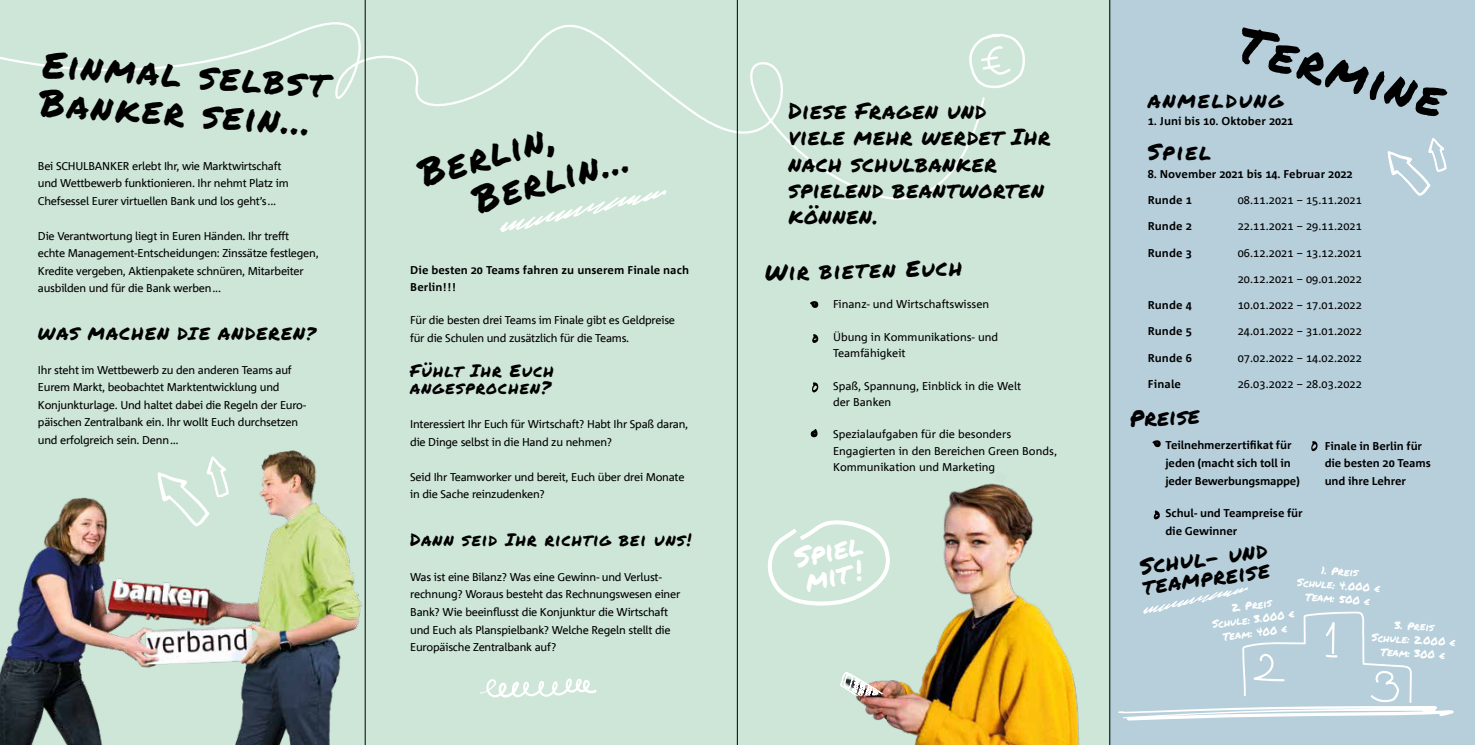
<style>
.page{position:relative;width:1475px;height:745px;background:#fff}
.page>*{position:absolute;margin:0;border:0;box-sizing:border-box;transform-origin:0 0}
.t1{font:50px "Permanent Marker";color:#000}
.t2{font:37.5px/40.8px "Permanent Marker";color:#000}
.t3{font:28px/25.6px "Permanent Marker";color:#fff}
.t4{font:22.5px/26.2px "Permanent Marker";letter-spacing:.04em;color:#000}
.t5{font:22.5px "Permanent Marker";letter-spacing:.09em;color:#000}
.t6{font:17.5px/17.5px "Permanent Marker";letter-spacing:.065em;color:#000}
.t7{font:11.25px/17.5px "Corpid Office";letter-spacing:-.02em;color:#000}
.t8{font:700 11.25px/17.5px "Corpid Office";letter-spacing:-.005em;color:#000}
.t9{font:11.25px/16.2px "Corpid Office";color:#000}
.t10{font:11.25px "Corpid Office";letter-spacing:.01em;color:#000}
.t11{font:10.75px/13.8px "Permanent Marker";color:#fff;text-align:center}
</style>
<div class="page">
<div style="left:1109px;top:0;width:365px;height:744px;background:#b6cfda"></div>
<div style="left:0;top:0;width:1109px;height:744px;background:#cde6d8"></div>
<img style="left:0;top:378px;width:365px;height:366px">
<svg style="left:1387px;top:138px;width:60px;height:58px"></svg>
<svg style="left:0;top:0;width:985px;height:229px"></svg>
<svg style="left:480px;top:678px;width:116px;height:19px"></svg>
<svg style="left:767px;top:528px;width:37px;height:76px"></svg>
<svg style="left:157px;top:456px;width:73px;height:71px"></svg>
<img style="left:804px;top:483px;width:276px;height:261px">
<svg style="left:835px;top:667px;width:49px;height:33px"></svg>
<svg style="left:966px;top:31px;width:59px;height:56px"></svg>
<svg style="left:1118px;top:587px;width:335px;height:133px"></svg>
<hr style="left:365px;top:0;width:1px;height:744px;background:#000">
<hr style="left:737px;top:0;width:1px;height:744px;background:#000">
<hr style="left:1109px;top:0;width:1px;height:744px;background:#000">
<svg style="left:1311px;top:441px;width:6px;height:10px"></svg>
<svg style="left:1153px;top:510px;width:6px;height:9px"></svg>
<svg style="left:1152px;top:440px;width:8px;height:7px"></svg>
<svg style="left:812px;top:382px;width:6px;height:10px"></svg>
<svg style="left:812px;top:334px;width:6px;height:9px"></svg>
<svg style="left:810px;top:301px;width:8px;height:7px"></svg>
<svg style="left:810px;top:429px;width:7px;height:8px"></svg>
<h2 class="t2" style="left:44px;top:43px;width:286px;line-height:38.8px;rotate:4deg">Einmal selbst<br>Banker sein…</h2>
<p class="t7" style="left:38px;top:157px;width:252px">Bei SCHULBANKER erlebt Ihr, wie Marktwirtschaft und Wettbewerb funktionieren. Ihr nehmt Platz im<br>Chefsessel Eurer virtuellen Bank und los geht’s...</p>
<p class="t7" style="left:38px;top:227px;width:282px">Die Verantwortung liegt in Euren Händen. Ihr trefft echte Management-Entscheidungen: Zinssätze festlegen, Kredite vergeben, Aktienpakete schnüren, Mitarbeiter ausbilden und für die Bank werben...</p>
<h3 class="t6" style="left:38px;top:324px;width:279px">WAS MACHEN DIE ANDEREN?</h3>
<p class="t7" style="left:38px;top:361px;width:270px">Ihr steht im Wettbewerb zu den anderen Teams auf Eurem Markt, beobachtet Marktentwicklung und Konjunkturlage. Und haltet dabei die Regeln der Euro&shy;päischen Zentralbank ein. Ihr wollt Euch durchsetzen und erfolgreich sein. Denn…</p>
<h2 class="t2" style="left:457px;top:141px;width:162px;text-indent:-45px;rotate:-16deg">Berlin,<br>Berlin…</h2>
<p class="t8" style="left:410px;top:262px;width:280px;line-height:16.2px">Die besten 20 Teams fahren zu unserem Finale nach<br>Berlin!!!</p>
<p class="t7" style="left:410px;top:312px;width:266px">Für die besten drei Teams im Finale gibt es Geldpreise für die Schulen und zusätzlich für die Teams.</p>
<h3 class="t6" style="left:410px;top:361px;width:145px">Fühlt Ihr Euch angesprochen?</h3>
<p class="t7" style="left:410px;top:415px;width:279px">Interessiert Ihr Euch für Wirtschaft? Habt Ihr Spaß daran, die Dinge selbst in die Hand zu nehmen?</p>
<p class="t7" style="left:410px;top:468px;width:276px">Seid Ihr Teamworker und bereit, Euch über drei Monate in die Sache reinzudenken?</p>
<h3 class="t6" style="left:410px;top:530px;width:282px">Dann seid Ihr richtig bei uns!</h3>
<p class="t7" style="left:410px;top:568px;width:271px">Was ist eine Bilanz? Was eine Gewinn- und Verlust&shy;rechnung? Woraus besteht das Rechnungswesen einer Bank? Wie beeinflusst die Konjunktur die Wirtschaft und Euch als Planspielbank? Welche Regeln stellt die Europäische Zentralbank auf?</p>
<h3 class="t4" style="left:788px;top:97px;width:263px">Diese Fragen und<br>viele mehr werdet Ihr nach schulbanker spielend beantworten können.</h3>
<h3 class="t4" style="left:764px;top:259px;width:198px;rotate:-2deg">Wir bieten Euch</h3>
<p class="t9" style="left:832px;top:296px;width:158px">Finanz- und Wirtschaftswissen</p>
<p class="t9" style="left:832px;top:329px;width:167px">Übung in Kommunikations- und<br>Teamfähigkeit</p>
<p class="t9" style="left:832px;top:377px;width:189px">Spaß, Spannung, Einblick in die Welt der Banken</p>
<p class="t9" style="left:832px;top:426px;width:225px">Spezialaufgaben für die besonders<br>Engagierten in den Bereichen Green Bonds,<br>Kommunikation und Marketing</p>
<h3 class="t3" style="left:791px;top:544px;width:70px;rotate:-12deg">Spiel mit !</h3>
<h1 class="t1" style="left:1248px;top:6px;width:215px;rotate:16deg">Termine</h1>
<h3 class="t5" style="left:1147px;top:83px;width:137px">anmeldung</h3>
<p class="t8" style="left:1147px;top:113px;width:147px">1. Juni bis 10. Oktober 2021</p>
<h3 class="t4" style="left:1147px;top:138px;width:65px">Spiel</h3>
<p class="t8" style="left:1147px;top:165px;width:206px">8. November 2021 bis 14. Februar 2022</p>
<p class="t8" style="left:1147px;top:192px;width:46px">Runde 1</p>
<p class="t10" style="left:1237px;top:194px;width:125px">08.11.2021 – 15.11.2021</p>
<p class="t8" style="left:1147px;top:218px;width:46px">Runde 2</p>
<p class="t10" style="left:1237px;top:220px;width:125px">22.11.2021 – 29.11.2021</p>
<p class="t8" style="left:1147px;top:244px;width:46px">Runde 3</p>
<p class="t10" style="left:1237px;top:246px;width:125px">06.12.2021 – 13.12.2021</p>
<p class="t10" style="left:1237px;top:272px;width:125px">20.12.2021 – 09.01.2022</p>
<p class="t8" style="left:1147px;top:297px;width:46px">Runde 4</p>
<p class="t10" style="left:1237px;top:299px;width:125px">10.01.2022 – 17.01.2022</p>
<p class="t8" style="left:1147px;top:323px;width:46px">Runde 5</p>
<p class="t10" style="left:1237px;top:325px;width:125px">24.01.2022 – 31.01.2022</p>
<p class="t8" style="left:1147px;top:349px;width:46px">Runde 6</p>
<p class="t10" style="left:1237px;top:351px;width:125px">07.02.2022 – 14.02.2022</p>
<p class="t8" style="left:1147px;top:375px;width:35px">Finale</p>
<p class="t10" style="left:1237px;top:377px;width:125px">26.03.2022 – 28.03.2022</p>
<h3 class="t4" style="left:1128px;top:404px;width:71px;rotate:-3deg">Preise</h3>
<p class="t8" style="left:1165px;top:437px;width:135px">Teilnehmerzertifikat für jeden (macht sich toll in jeder Bewerbungsmappe)</p>
<p class="t8" style="left:1324px;top:437px;width:108px">Finale in Berlin für die besten 20 Teams und ihre Lehrer</p>
<p class="t8" style="left:1165px;top:505px;width:139px">Schul- und Teampreise für die Gewinner</p>
<h3 class="t4" style="left:1138px;top:556px;width:130px;line-height:20.1px;rotate:-8deg">Schul- und teampreise</h3>
<p class="t11" style="left:1298px;top:561px;width:85px;rotate:4deg">1. Preis<br>Schule: 4.000 €<br>Team: 500 €</p>
<p class="t11" style="left:1209px;top:603px;width:85px;rotate:-7deg">2. Preis<br>Schule: 3.000 €<br>Team: 400 €</p>
<p class="t11" style="left:1372px;top:616px;width:85px;rotate:3deg">3. Preis<br>Schule: 2.000 €<br>Team: 300 €</p>
</div>
